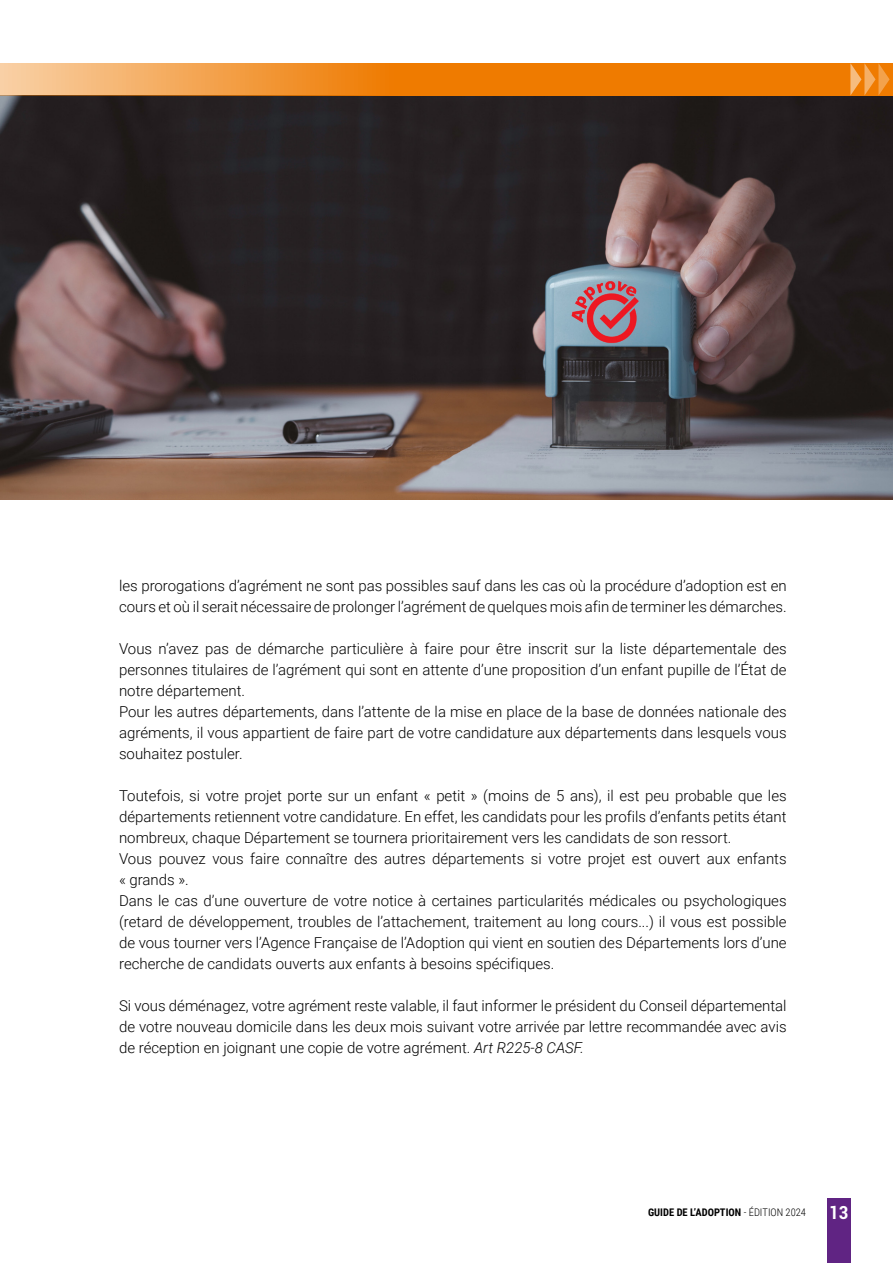
<style>
.page{position:relative;width:893px;height:1263px;background:#fff}
.page>*{position:absolute;margin:0;border:0;box-sizing:border-box;transform-origin:0 0}
.t1{font:700 condensed 18px "Roboto";color:#fff}
.t2{font:300 15px/21px "Roboto";color:#000}
.t3{font:700 10.5px "Roboto Condensed";color:#000}
.s1{font-style:italic}
.s2{font-weight:300}
</style>
<div class="page">
<img style="left:0;top:96px;width:893px;height:403px">
<div style="left:827px;top:1198px;width:23px;height:65px;background:#602483"></div>
<svg style="left:0;top:63px;width:893px;height:33px;background:#f08d25"></svg>
<svg style="left:850px;top:63px;width:40px;height:33px"></svg>
<p class="t2" style="left:119px;top:574px;width:669px">les prorogations d’agrément ne sont pas possibles sauf dans les cas où la procédure d’adoption est en cours et où il serait nécessaire de prolonger l’agrément de quelques mois afin de terminer les démarches.</p>
<p class="t2" style="left:119px;top:637px;width:669px">Vous n’avez pas de démarche particulière à faire pour être inscrit sur la liste départementale des personnes titulaires de l’agrément qui sont en attente d’une proposition d’un enfant pupille de l’État de notre département.<br>Pour les autres départements, dans l’attente de la mise en place de la base de données nationale des agréments, il vous appartient de faire part de votre candidature aux départements dans lesquels vous souhaitez postuler.</p>
<p class="t2" style="left:119px;top:784px;width:669px">Toutefois, si votre projet porte sur un enfant « petit » (moins de 5 ans), il est peu probable que les départements retiennent votre candidature. En effet, les candidats pour les profils d’enfants petits étant nombreux, chaque Département se tournera prioritairement vers les candidats de son ressort.<br>Vous pouvez vous faire connaître des autres départements si votre projet est ouvert aux enfants « grands ».<br>Dans le cas d’une ouverture de votre notice à certaines particularités médicales ou psychologiques (retard de développement, troubles de l’attachement, traitement au long cours...) il vous est possible de vous tourner vers l’Agence Française de l’Adoption qui vient en soutien des Départements lors d’une recherche de candidats ouverts aux enfants à besoins spécifiques.</p>
<p class="t2" style="left:119px;top:994px;width:669px;text-align:justify">Si vous déménagez, votre agrément reste valable, il faut informer le président du Conseil départemental de votre nouveau domicile dans les deux mois suivant votre arrivée par lettre recommandée avec avis de réception en joignant une copie de votre agrément. <span class="s1">Art R225-8 CASF.</span></p>
<p class="t3" style="left:648px;top:1205px;width:159px">GUIDE DE L’ADOPTION <span class="s2">- ÉDITION 2024</span></p>
<p class="t1" style="left:829px;top:1200px;width:20px">13</p>
</div>
